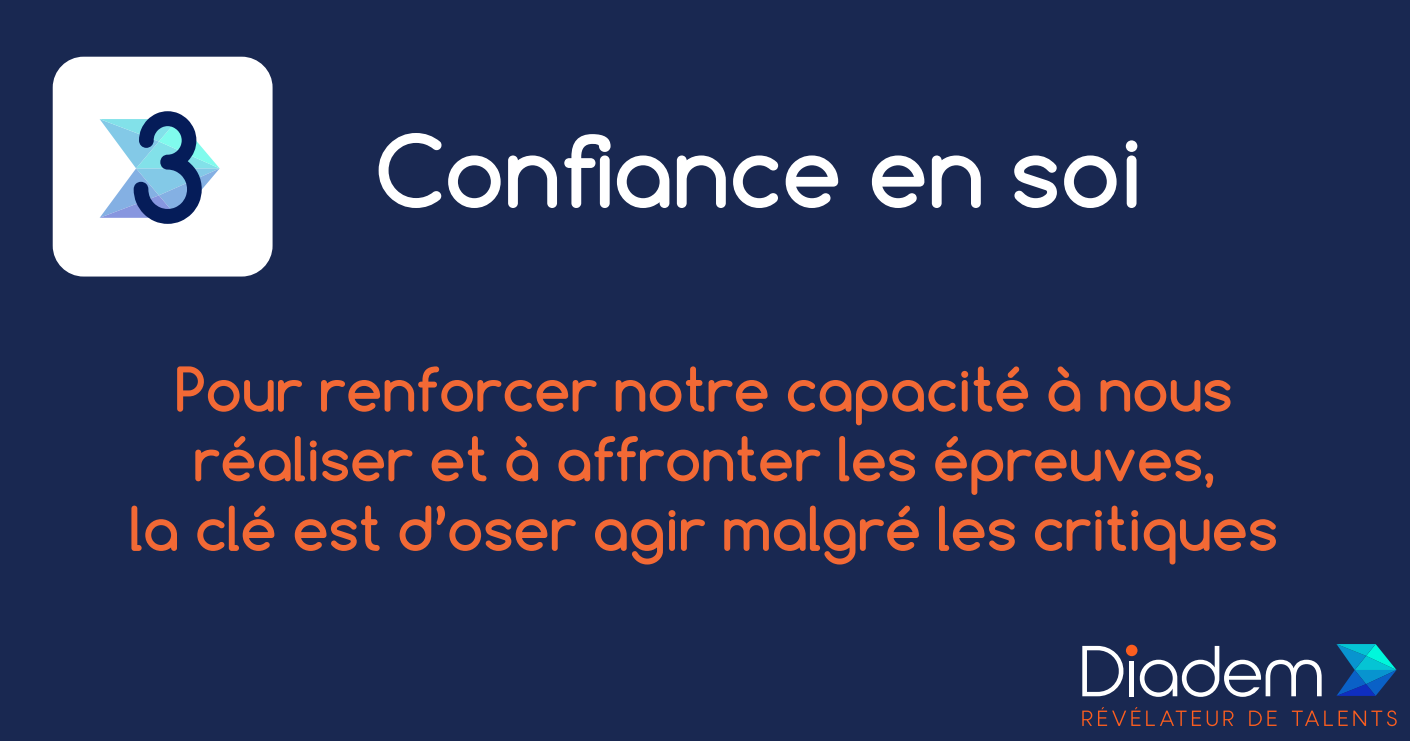
<style>
.page{position:relative;width:1410px;height:741px;background:#192851}
.page>*{position:absolute;margin:0;border:0;box-sizing:border-box;transform-origin:0 0}
.t1{font:700 144px "Comfortaa";color:#051c59}
.t2{font:700 96px "Comfortaa";color:#fff}
.t3{font:700 58px/69.6px "Comfortaa";color:#f26935;text-align:center}
</style>
<div class="page">
<div style="left:53px;top:57px;width:220px;height:220px;background:#fff;border-radius:31px"></div>
<svg style="left:100px;top:119px;width:120px;height:99px"></svg>
<svg style="left:1082px;top:646px;width:42px;height:50px"></svg>
<div style="left:1129px;top:661px;width:5px;height:35px;background:#fff"></div>
<div style="left:1126px;top:645px;width:11px;height:11px;background:#fc5e1f;border-radius:50%"></div>
<svg style="left:1140px;top:646px;width:182px;height:51px"></svg>
<svg style="left:1336px;top:644px;width:60px;height:52px"></svg>
<svg style="left:1082px;top:711px;width:10px;height:15px"></svg>
<svg style="left:1098px;top:707px;width:42px;height:19px"></svg>
<svg style="left:1146px;top:711px;width:55px;height:15px"></svg>
<svg style="left:1207px;top:711px;width:26px;height:15px"></svg>
<svg style="left:1249px;top:711px;width:28px;height:15px"></svg>
<svg style="left:1292px;top:711px;width:41px;height:15px"></svg>
<svg style="left:1339px;top:710px;width:58px;height:16px"></svg>
<p class="t1" style="left:128px;top:78px;width:80px">3</p>
<p class="t2" style="left:375px;top:110px;width:769px">Confiance en soi</p>
<p class="t3" style="left:175px;top:354px;width:1059px">Pour renforcer notre capacité à nous réaliser et à affronter les épreuves,</p>
<p class="t3" style="left:129px;top:493px;width:1150px">la clé est d’oser agir malgré les critiques</p>
</div>
